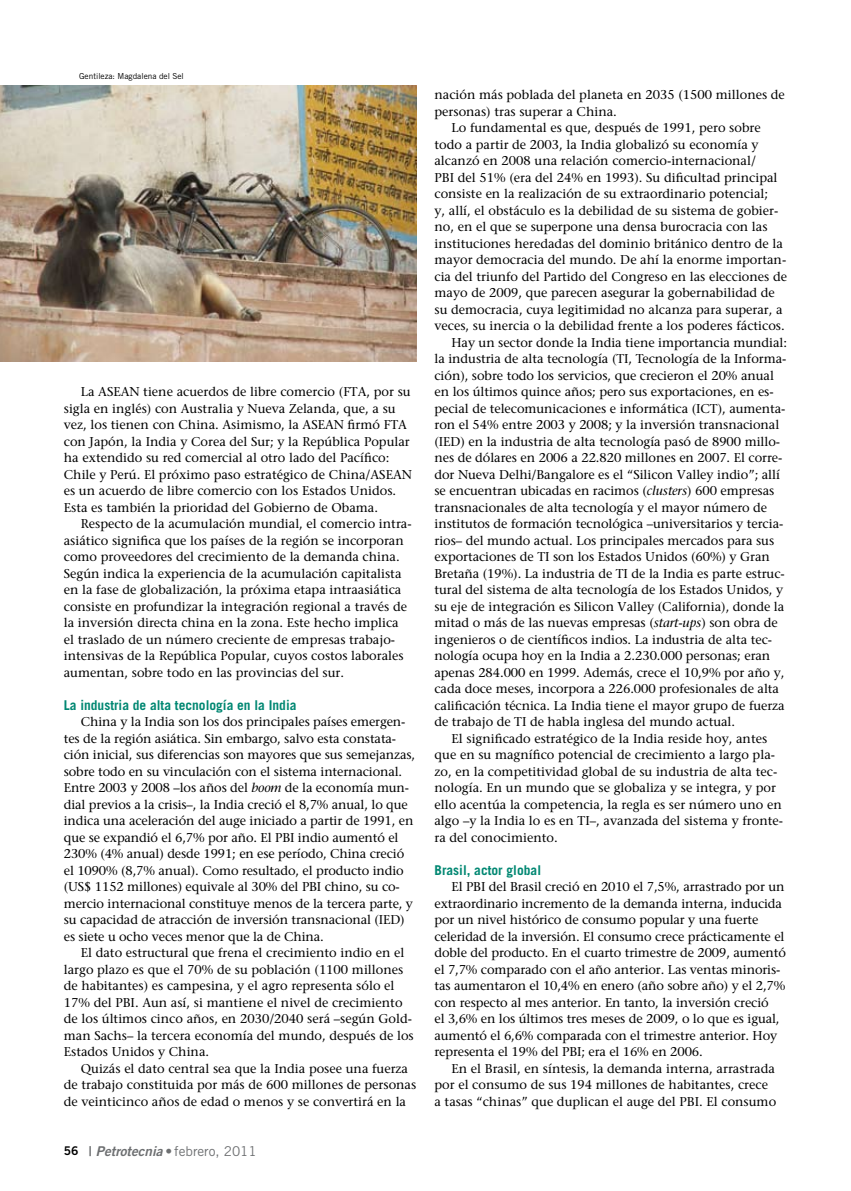
<style>
.page{position:relative;width:851px;height:1191px;background:#fff}
.page>*{position:absolute;margin:0;border:0;box-sizing:border-box;transform-origin:0 0}
.t1{font:700 13.5px "Trade Gothic";color:#008772}
.t2{font:13.5px "Trade Gothic";color:#6d6f71}
.t3{font:12.75px/16.5px "Stone Serif";color:#000}
.t4{font:8.25px "Trade Gothic";color:#000}
.s1{font-style:italic}
.s2{font-family:"Trade Gothic Bold Two";font-size:12px;color:#000}
.s3{font-family:"Trade Gothic Bold Two"}
.s4{font-family:"Trade Gothic Bold Two";font-style:italic}
</style>
<div class="page">
<img style="left:0;top:85px;width:416px;height:277px">
<p class="t4" style="left:79px;top:71px;width:106px">Gentileza: Magdalena del Sel</p>
<p class="t3" style="left:64px;top:383px;width:349px;text-indent:17px">La ASEAN tiene acuerdos de libre comercio (FTA, por su sigla en inglés) con Australia y Nueva Zelanda, que, a su vez, los tienen con China. Asimismo, la ASEAN firmó FTA con Japón, la India y Corea del Sur; y la República Popular ha extendido su red comercial al otro lado del Pacífico:<br>Chile y Perú. El próximo paso estratégico de China/ASEAN es un acuerdo de libre comercio con los Estados Unidos.<br>Esta es también la prioridad del Gobierno de Obama.</p>
<p class="t3" style="left:64px;top:515px;width:349px;text-indent:17px">Respecto de la acumulación mundial, el comercio intra&shy;asiático significa que los países de la región se incorporan como proveedores del crecimiento de la demanda china.<br>Según indica la experiencia de la acumulación capitalista en la fase de globalización, la próxima etapa intraasiática consiste en profundizar la integración regional a través de la inversión directa china en la zona. Este hecho implica el traslado de un número creciente de empresas trabajo&shy;intensivas de la República Popular, cuyos costos laborales aumentan, sobre todo en las provincias del sur.</p>
<p class="t1" style="left:64px;top:696px;width:234px">La industria de alta tecnología en la India</p>
<p class="t3" style="left:64px;top:713px;width:353px;text-indent:17px">China y la India son los dos principales países emergen&shy;tes de la región asiática. Sin embargo, salvo esta constata&shy;ción inicial, sus diferencias son mayores que sus semejanzas, sobre todo en su vinculación con el sistema internacional.<br>Entre 2003 y 2008 –los años del <span class="s1">boom</span> de la economía mun&shy;dial previos a la crisis–, la India creció el 8,7% anual, lo que indica una aceleración del auge iniciado a partir de 1991, en que se expandió el 6,7% por año. El PBI indio aumentó el 230% (4% anual) desde 1991; en ese período, China creció el 1090% (8,7% anual). Como resultado, el producto indio (US$ 1152 millones) equivale al 30% del PBI chino, su co&shy;mercio internacional constituye menos de la tercera parte, y su capacidad de atracción de inversión transnacional (IED) es siete u ocho veces menor que la de China.</p>
<p class="t3" style="left:64px;top:944px;width:351px;text-indent:17px">El dato estructural que frena el crecimiento indio en el largo plazo es que el 70% de su población (1100 millones de habitantes) es campesina, y el agro representa sólo el 17% del PBI. Aun así, si mantiene el nivel de crecimiento de los últimos cinco años, en 2030/2040 será –según Gold&shy;man Sachs– la tercera economía del mundo, después de los Estados Unidos y China.</p>
<p class="t3" style="left:64px;top:1060px;width:354px;text-indent:17px">Quizás el dato central sea que la India posee una fuerza de trabajo constituida por más de 600 millones de personas de veinticinco años de edad o menos y se convertirá en la</p>
<p class="t2" style="left:64px;top:1142px;width:194px"><span class="s2">56</span> <span class="s3">|</span> <span class="s4">Petrotecnia</span> <span class="s3">•</span> febrero, 2011</p>
<p class="t3" style="left:434px;top:86px;width:352px">nación más poblada del planeta en 2035 (1500 millones de</p>
<p class="t3" style="left:434px;top:103px;width:184px">personas) tras superar a China.</p>
<p class="t3" style="left:451px;top:119px;width:310px">Lo fundamental es que, después de 1991, pero sobre</p>
<p class="t3" style="left:434px;top:136px;width:326px">todo a partir de 2003, la India globalizó su economía y</p>
<p class="t3" style="left:434px;top:152px;width:323px">alcanzó en 2008 una relación comercio-internacional/</p>
<p class="t3" style="left:434px;top:169px;width:344px">PBI del 51% (era del 24% en 1993). Su dificultad principal</p>
<p class="t3" style="left:434px;top:185px;width:335px">consiste en la realización de su extraordinario potencial;</p>
<p class="t3" style="left:434px;top:202px;width:345px">y, allí, el obstáculo es la debilidad de su sistema de gobier-</p>
<p class="t3" style="left:434px;top:218px;width:334px">no, en el que se superpone una densa burocracia con las</p>
<p class="t3" style="left:434px;top:235px;width:350px">instituciones heredadas del dominio británico dentro de la</p>
<p class="t3" style="left:434px;top:251px;width:353px">mayor democracia del mundo. De ahí la enorme importan-</p>
<p class="t3" style="left:434px;top:268px;width:354px">cia del triunfo del Partido del Congreso en las elecciones de</p>
<p class="t3" style="left:434px;top:284px;width:342px">mayo de 2009, que parecen asegurar la gobernabilidad de</p>
<p class="t3" style="left:434px;top:301px;width:349px">su democracia, cuya legitimidad no alcanza para superar, a</p>
<p class="t3" style="left:434px;top:317px;width:352px">veces, su inercia o la debilidad frente a los poderes fácticos.</p>
<p class="t3" style="left:451px;top:334px;width:337px">Hay un sector donde la India tiene importancia mundial:</p>
<p class="t3" style="left:434px;top:350px;width:353px">la industria de alta tecnología (TI, Tecnología de la Informa-</p>
<p class="t3" style="left:434px;top:367px;width:341px">ción), sobre todo los servicios, que crecieron el 20% anual</p>
<p class="t3" style="left:434px;top:383px;width:340px">en los últimos quince años; pero sus exportaciones, en es-</p>
<p class="t3" style="left:434px;top:400px;width:352px">pecial de telecomunicaciones e informática (ICT), aumenta-</p>
<p class="t3" style="left:434px;top:416px;width:346px">ron el 54% entre 2003 y 2008; y la inversión transnacional</p>
<p class="t3" style="left:434px;top:433px;width:347px">(IED) en la industria de alta tecnología pasó de 8900 millo-</p>
<p class="t3" style="left:434px;top:449px;width:349px">nes de dólares en 2006 a 22.820 millones en 2007. El corre-</p>
<p class="t3" style="left:434px;top:466px;width:347px">dor Nueva Delhi/Bangalore es el “Silicon Valley indio”; allí</p>
<p class="t3" style="left:434px;top:482px;width:341px">se encuentran ubicadas en racimos (<span class="s1">clusters</span>) 600 empresas</p>
<p class="t3" style="left:434px;top:499px;width:334px">transnacionales de alta tecnología y el mayor número de</p>
<p class="t3" style="left:434px;top:515px;width:350px">institutos de formación tecnológica –universitarios y tercia-</p>
<p class="t3" style="left:434px;top:532px;width:341px">rios– del mundo actual. Los principales mercados para sus</p>
<p class="t3" style="left:434px;top:548px;width:337px">exportaciones de TI son los Estados Unidos (60%) y Gran</p>
<p class="t3" style="left:434px;top:565px;width:351px">Bretaña (19%). La industria de TI de la India es parte estruc-</p>
<p class="t3" style="left:434px;top:581px;width:350px">tural del sistema de alta tecnología de los Estados Unidos, y</p>
<p class="t3" style="left:434px;top:598px;width:351px">su eje de integración es Silicon Valley (California), donde la</p>
<p class="t3" style="left:434px;top:614px;width:344px">mitad o más de las nuevas empresas (<span class="s1">start-ups</span>) son obra de</p>
<p class="t3" style="left:434px;top:631px;width:339px">ingenieros o de científicos indios. La industria de alta tec-</p>
<p class="t3" style="left:434px;top:647px;width:337px">nología ocupa hoy en la India a 2.230.000 personas; eran</p>
<p class="t3" style="left:434px;top:664px;width:351px">apenas 284.000 en 1999. Además, crece el 10,9% por año y,</p>
<p class="t3" style="left:434px;top:680px;width:346px">cada doce meses, incorpora a 226.000 profesionales de alta</p>
<p class="t3" style="left:434px;top:697px;width:351px">calificación técnica. La India tiene el mayor grupo de fuerza</p>
<p class="t3" style="left:434px;top:713px;width:302px">de trabajo de TI de habla inglesa del mundo actual.</p>
<p class="t3" style="left:451px;top:730px;width:317px">El significado estratégico de la India reside hoy, antes</p>
<p class="t3" style="left:434px;top:746px;width:342px">que en su magnífico potencial de crecimiento a largo pla-</p>
<p class="t3" style="left:434px;top:763px;width:344px">zo, en la competitividad global de su industria de alta tec-</p>
<p class="t3" style="left:434px;top:779px;width:343px">nología. En un mundo que se globaliza y se integra, y por</p>
<p class="t3" style="left:434px;top:796px;width:349px">ello acentúa la competencia, la regla es ser número uno en</p>
<p class="t3" style="left:434px;top:812px;width:350px">algo –y la India lo es en TI–, avanzada del sistema y fronte-</p>
<p class="t3" style="left:434px;top:829px;width:125px">ra del conocimiento.</p>
<p class="t1" style="left:434px;top:861px;width:108px">Brasil, actor global</p>
<p class="t3" style="left:434px;top:878px;width:353px;text-indent:17px">El PBI del Brasil creció en 2010 el 7,5%, arrastrado por un extraordinario incremento de la demanda interna, inducida por un nivel histórico de consumo popular y una fuerte celeridad de la inversión. El consumo crece prácticamente el doble del producto. En el cuarto trimestre de 2009, aumentó el 7,7% comparado con el año anterior. Las ventas minoris&shy;tas aumentaron el 10,4% en enero (año sobre año) y el 2,7% con respecto al mes anterior. En tanto, la inversión creció<br>el 3,6% en los últimos tres meses de 2009, o lo que es igual, aumentó el 6,6% comparada con el trimestre anterior. Hoy representa el 19% del PBI; era el 16% en 2006.</p>
<p class="t3" style="left:434px;top:1060px;width:343px;text-indent:17px">En el Brasil, en síntesis, la demanda interna, arrastrada por el consumo de sus 194 millones de habitantes, crece a tasas “chinas” que duplican el auge del PBI. El consumo</p>
</div>
